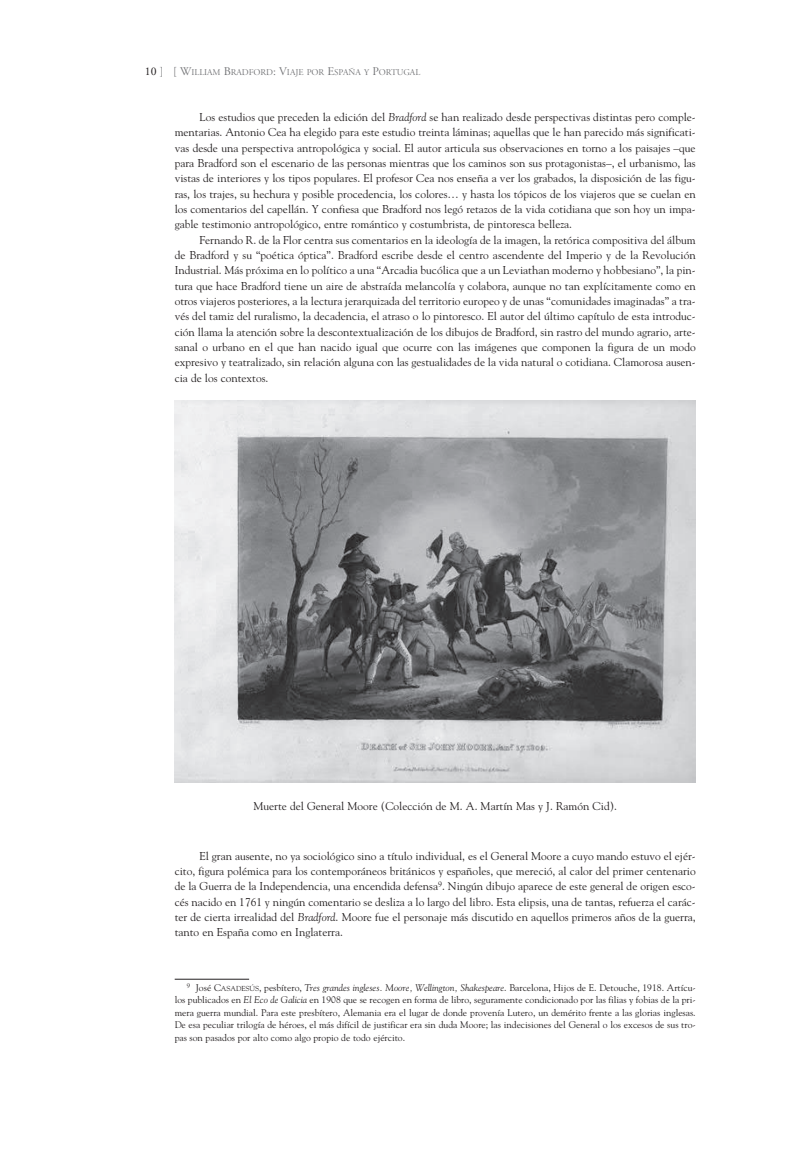
<style>
.page{position:relative;width:807px;height:1166px;background:#fff}
.page>*{position:absolute;margin:0;border:0;box-sizing:border-box;transform-origin:0 0}
.t1{font:11.38px/15.3px "Goudy Std";color:#231f20;text-align:justify}
.t2{font:9.62px/12.4px "Goudy Std";color:#231f20;text-align:justify}
.t3{font:8.84px "Adobe Garamond Titling";color:#6c6d70}
.s1{font-family:"Adobe Garamond";font-size:11.72px;color:#231f20}
.s2{font-size:11.72px}
.s3{font-style:italic}
.s4{font-size:7.17px}
</style>
<div class="page">
<svg style="left:174px;top:400px;width:522px;height:580px"></svg>
<p class="t3" style="left:145px;top:67px;width:277px"><span class="s1">10</span> <span class="s2">] [ W</span>ILLIAM <span class="s2">B</span>RADFORD<span class="s2">: V</span>IAJE POR <span class="s2">E</span>SPAÑA Y <span class="s2">P</span>ORTUGAL</p>
<p class="t1" style="left:199px;top:110px;width:498px">Los estudios que preceden la edición del <span class="s3">Bradford</span> se han realizado desde perspectivas distintas pero comple-</p>
<p class="t1" style="left:175px;top:125px;width:522px">mentarias. Antonio Cea ha elegido para este estudio treinta láminas; aquellas que le han parecido más significati-</p>
<p class="t1" style="left:175px;top:140px;width:522px">vas desde una perspectiva antropológica y social. El autor articula sus observaciones en torno a los paisajes –que</p>
<p class="t1" style="left:175px;top:155px;width:522px">para Bradford son el escenario de las personas mientras que los caminos son sus protagonistas–, el urbanismo, las</p>
<p class="t1" style="left:175px;top:171px;width:522px">vistas de interiores y los tipos populares. El profesor Cea nos enseña a ver los grabados, la disposición de las figu-</p>
<p class="t1" style="left:175px;top:186px;width:522px">ras, los trajes, su hechura y posible procedencia, los colores… y hasta los tópicos de los viajeros que se cuelan en</p>
<p class="t1" style="left:175px;top:201px;width:522px">los comentarios del capellán. Y confiesa que Bradford nos legó retazos de la vida cotidiana que son hoy un impa-</p>
<p class="t1" style="left:175px;top:217px;width:399px">gable testimonio antropológico, entre romántico y costumbrista, de pintoresca belleza.</p>
<p class="t1" style="left:199px;top:232px;width:498px">Fernando R. de la Flor centra sus comentarios en la ideología de la imagen, la retórica compositiva del álbum</p>
<p class="t1" style="left:175px;top:247px;width:522px">de Bradford y su “poética óptica”. Bradford escribe desde el centro ascendente del Imperio y de la Revolución</p>
<p class="t1" style="left:175px;top:263px;width:522px">Industrial. Más próxima en lo político a una “Arcadia bucólica que a un Leviathan moderno y hobbesiano”, la pin-</p>
<p class="t1" style="left:175px;top:278px;width:522px">tura que hace Bradford tiene un aire de abstraída melancolía y colabora, aunque no tan explícitamente como en</p>
<p class="t1" style="left:175px;top:293px;width:522px">otros viajeros posteriores, a la lectura jerarquizada del territorio europeo y de unas “comunidades imaginadas” a tra-</p>
<p class="t1" style="left:175px;top:309px;width:522px">vés del tamiz del ruralismo, la decadencia, el atraso o lo pintoresco. El autor del último capítulo de esta introduc-</p>
<p class="t1" style="left:175px;top:324px;width:522px">ción llama la atención sobre la descontextualización de los dibujos de Bradford, sin rastro del mundo agrario, arte-</p>
<p class="t1" style="left:175px;top:339px;width:522px">sanal o urbano en el que han nacido igual que ocurre con las imágenes que componen la figura de un modo</p>
<p class="t1" style="left:175px;top:355px;width:522px">expresivo y teatralizado, sin relación alguna con las gestualidades de la vida natural o cotidiana. Clamorosa ausen-</p>
<p class="t1" style="left:175px;top:370px;width:95px">cia de los contextos.</p>
<p class="t1" style="left:253px;top:799px;width:365px">Muerte del General Moore (Colección de M. A. Martín Mas y J. Ramón Cid).</p>
<p class="t1" style="left:175px;top:848px;width:522px;text-indent:25px">El gran ausente, no ya sociológico sino a título individual, es el General Moore a cuyo mando estuvo el ejér&shy;cito, figura polémica para los contemporáneos británicos y españoles, que mereció, al calor del primer centenario de la Guerra de la Independencia, una encendida defensa<sup>9</sup>. Ningún dibujo aparece de este general de origen esco&shy;cés nacido en 1761 y ningún comentario se desliza a lo largo del libro. Esta elipsis, una de tantas, refuerza el carác&shy;ter de cierta irrealidad del <span class="s3">Bradford</span>. Moore fue el personaje más discutido en aquellos primeros años de la guerra, tanto en España como en Inglaterra.</p>
<p class="t2" style="left:175px;top:981px;width:522px;text-indent:9px"><sup>1</sup><sup>9</sup> José C<span class="s4">ASADESÚS</span>, pesbítero, <span class="s3">Tres grandes ingleses. Moore, Wellington, Shakespeare</span>. Barcelona, Hijos de E. Detouche, 1918. Artícu&shy;los publicados en <span class="s3">El Eco de Galicia</span> en 1908 que se recogen en forma de libro, seguramente condicionado por las filias y fobias de la pri&shy;mera guerra mundial. Para este presbítero, Alemania era el lugar de donde provenía Lutero, un demérito frente a las glorias inglesas.<br>De esa peculiar trilogía de héroes, el más difícil de justificar era sin duda Moore; las indecisiones del General o los excesos de sus tro&shy;pas son pasados por alto como algo propio de todo ejército.</p>
</div>
